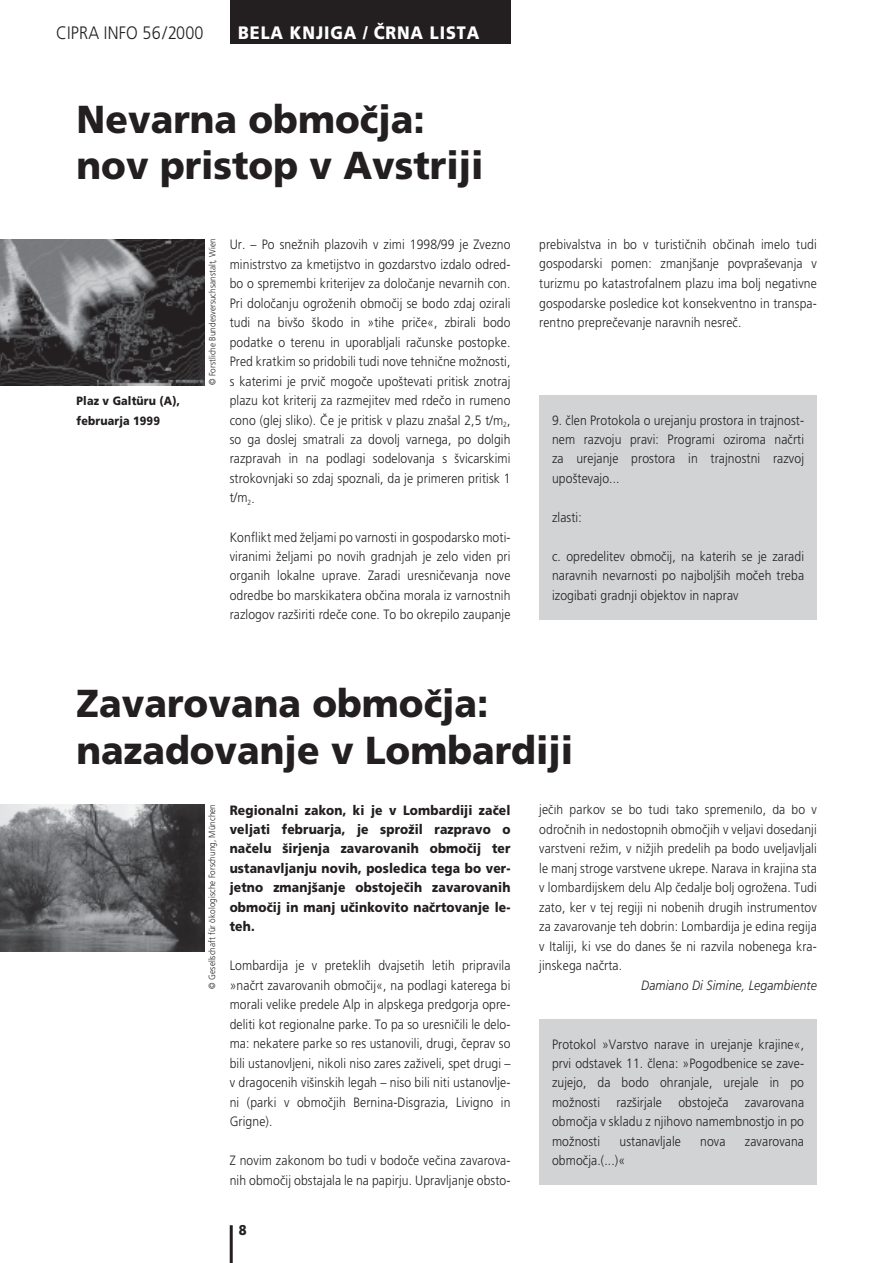
<style>
.page{position:relative;width:893px;height:1263px;background:#fff}
.page>*{position:absolute;margin:0;border:0;box-sizing:border-box;transform-origin:0 0}
.t1{font:900 39px/46.8px "Frutiger Slow";color:#231f20;scale:.95 1}
.t2{font:900 18px "Frutiger Slow";letter-spacing:.055em;color:#fff;scale:.9 1}
.t3{font:300 18px "Frutiger Slow";letter-spacing:.01em;color:#231f20;scale:.9 1}
.t4{font:900 14.25px "Frutiger";color:#231f20;scale:.9 1}
.t5{font:300 13.5px/19.5px "Frutiger Slow";letter-spacing:.01em;color:#231f20;text-align:justify;scale:.9 1}
.t6{font:900 13.5px/19.5px "Frutiger Slow";letter-spacing:.01em;color:#231f20;text-align:justify;scale:.9 1}
.t7{font:italic 300 13.5px "Frutiger";letter-spacing:.01em;color:#231f20;scale:.9 1}
.t8{font:900 12px/19.5px "Frutiger Slow";letter-spacing:.01em;color:#231f20;scale:.9 1}
.t9{font:300 9px "Frutiger";letter-spacing:.01em;color:#231f20;scale:.9 1}
.t10{font:300 9px "Frutiger Slow";letter-spacing:.01em;color:#231f20;scale:.9 1}
</style>
<div class="page">
<div style="left:230px;top:0;width:280px;height:43px;background:#231f20"></div>
<hr style="left:230px;top:1225px;width:3px;height:38px;background:#231f20">
<div style="left:539px;top:395px;width:277px;height:225px;background:#d1d3d4"></div>
<div style="left:539px;top:1020px;width:277px;height:165px;background:#d1d3d4"></div>
<img style="left:0;top:239px;width:204px;height:147px">
<img style="left:0;top:805px;width:204px;height:146px">
<h2 class="t3" style="left:56px;top:25px;width:165px">CIPRA INFO 56/2000</h2>
<h2 class="t2" style="left:238px;top:25px;width:269px">BELA KNJIGA / ºRNA LISTA</h2>
<h1 class="t1" style="left:77px;top:99px;width:430px">Nevarna obmoªja: nov pristop v Avstriji</h1>
<p class="t8" style="left:77px;top:392px;width:116px">Plaz v Galtüru (A), februarja 1999</p>
<p class="t10" style="left:208px;top:385px;width:164px;rotate:-90deg">© Forstliche Bundesversuchsanstalt, Wien</p>
<p class="t5" style="left:230px;top:236px;width:313px">Ur. – Po sneΩnih plazovih v zimi 1998/99 je Zvezno ministrstvo za kmetijstvo in gozdarstvo izdalo odred&shy;bo o spremembi kriterijev za doloªanje nevarnih con.<br>Pri doloªanju ogroΩenih obmoªij se bodo zdaj ozirali tudi na biv∏o ∏kodo in »tihe priªe«, zbirali bodo podatke o terenu in uporabljali raªunske postopke.<br>Pred kratkim so pridobili tudi nove tehniªne moΩnosti, s katerimi je prviª mogoªe upo∏tevati pritisk znotraj plazu kot kriterij za razmejitev med rdeªo in rumeno cono (glej sliko). ºe je pritisk v plazu zna∏al 2,5 t/m<sub>2</sub>, so ga doslej smatrali za dovolj varnega, po dolgih razpravah in na podlagi sodelovanja s ∏vicarskimi strokovnjaki so zdaj spoznali, da je primeren pritisk 1 t/m<sub>2</sub>.</p>
<p class="t5" style="left:230px;top:528px;width:313px">Konflikt med Ωeljami po varnosti in gospodarsko moti&shy;viranimi Ωeljami po novih gradnjah je zelo viden pri organih lokalne uprave. Zaradi uresniªevanja nove odredbe bo marskikatera obªina morala iz varnostnih razlogov raz∏iriti rdeªe cone. To bo okrepilo zaupanje</p>
<p class="t5" style="left:539px;top:236px;width:310px">prebivalstva in bo v turistiªnih obªinah imelo tudi gospodarski pomen: zmanj∏anje povpra∏evanja v turizmu po katastrofalnem plazu ima bolj negativne gospodarske posledice kot konsekventno in transpa&shy;rentno prepreªevanje naravnih nesreª.</p>
<p class="t5" style="left:552px;top:411px;width:281px">9. ªlen Protokola o urejanju prostora in trajnost&shy;nem razvoju pravi: Programi oziroma naªrti za urejanje prostora in trajnostni razvoj upo∏tevajo...</p>
<p class="t5" style="left:552px;top:509px;width:35px">zlasti:</p>
<p class="t5" style="left:552px;top:548px;width:281px">c. opredelitev obmoªij, na katerih se je zaradi naravnih nevarnosti po najbolj∏ih moªeh treba izogibati gradnji objektov in naprav</p>
<h1 class="t1" style="left:77px;top:683px;width:524px">Zavarovana obmoªja: nazadovanje v Lombardiji</h1>
<p class="t6" style="left:230px;top:801px;width:313px">Regionalni zakon, ki je v Lombardiji zaªel veljati februarja, je sproΩil razpravo o naªelu ∏irjenja zavarovanih obmoªij ter ustanavljanju novih, posledica tega bo ver&shy;jetno zmanj∏anje obstojeªih zavarovanih obmoªij in manj uªinkovito naªrtovanje le&shy;teh.</p>
<p class="t5" style="left:230px;top:957px;width:313px">Lombardija je v preteklih dvajsetih letih pripravila »naªrt zavarovanih obmoªij«, na podlagi katerega bi morali velike predele Alp in alpskega predgorja opre&shy;deliti kot regionalne parke. To pa so uresniªili le delo&shy;ma: nekatere parke so res ustanovili, drugi, ªeprav so bili ustanovljeni, nikoli niso zares zaΩiveli, spet drugi – v dragocenih vi∏inskih legah – niso bili niti ustanovlje&shy;ni (parki v obmoªjih Bernina-Disgrazia, Livigno in Grigne).</p>
<p class="t5" style="left:230px;top:1152px;width:313px">Z novim zakonom bo tudi v bodoªe veªina zavarova&shy;nih obmoªij obstajala le na papirju. Upravljanje obsto-</p>
<p class="t5" style="left:539px;top:801px;width:310px">jeªih parkov se bo tudi tako spremenilo, da bo v odroªnih in nedostopnih obmoªjih v veljavi dosedanji varstveni reΩim, v niΩjih predelih pa bodo uveljavljali le manj stroge varstvene ukrepe. Narava in krajina sta v lombardijskem delu Alp ªedalje bolj ogroΩena. Tudi zato, ker v tej regiji ni nobenih drugih instrumentov za zavarovanje teh dobrin: Lombardija je edina regija v Italiji, ki vse do danes ∏e ni razvila nobenega kra&shy;jinskega naªrta.</p>
<p class="t7" style="left:641px;top:980px;width:197px">Damiano Di Simine, Legambiente</p>
<p class="t9" style="left:208px;top:989px;width:207px;rotate:-90deg">© Gesellschaft für ökologische Forschung, München</p>
<p class="t5" style="left:552px;top:1035px;width:281px">Protokol »Varstvo narave in urejanje krajine«, prvi odstavek 11. ªlena: »Pogodbenice se zave&shy;zujejo, da bodo ohranjale, urejale in po moΩnosti raz∏irjale obstojeªa zavarovana obmoªja v skladu z njihovo namembnostjo in po moΩnosti</p>
<p class="t5" style="left:619px;top:1133px;width:70px">ustanavljale</p>
<p class="t5" style="left:700px;top:1133px;width:30px">nova</p>
<p class="t5" style="left:745px;top:1133px;width:67px">zavarovana</p>
<p class="t5" style="left:552px;top:1152px;width:83px">obmoªja.(...)«</p>
<p class="t4" style="left:239px;top:1225px;width:10px">8</p>
</div>
